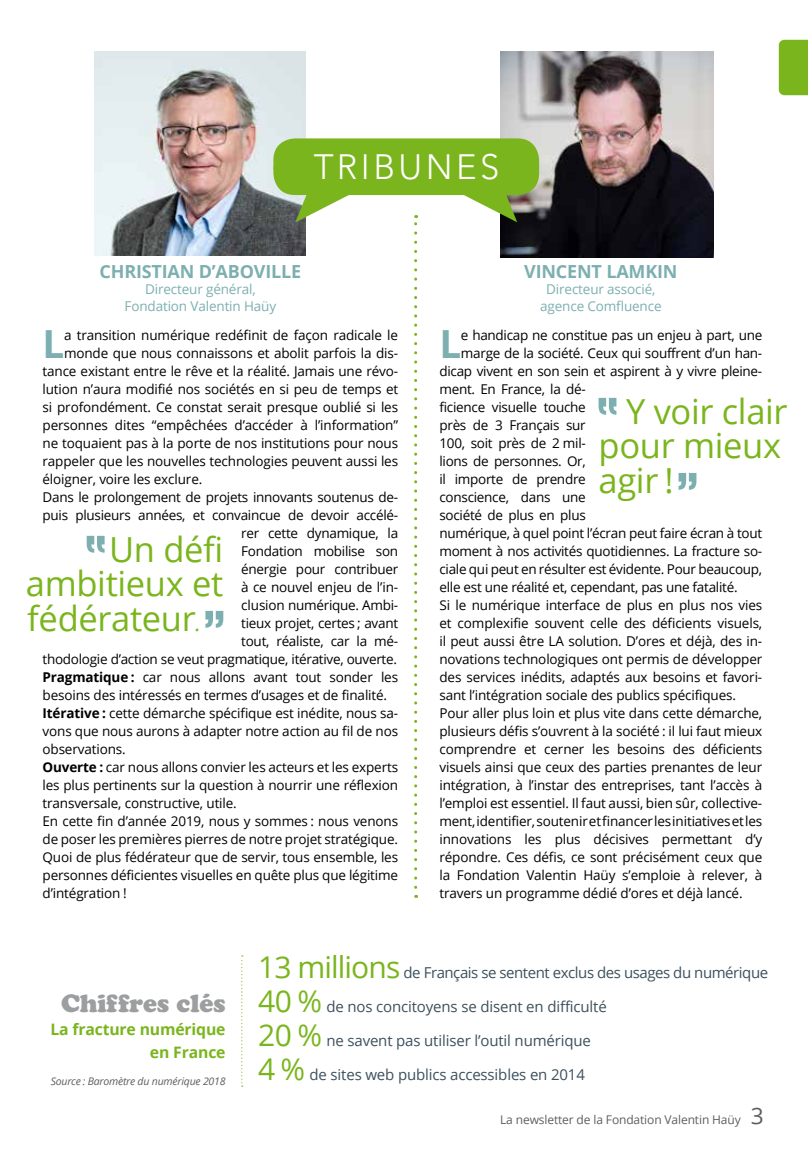
<style>
.page{position:relative;width:808px;height:1149px;background:#fff}
.page>*{position:absolute;margin:0;border:0;box-sizing:border-box;transform-origin:0 0}
.t1{font:700 38.7px "Open Sans";color:#7dafb0}
.t2{font:300 34.95px "Avenir";letter-spacing:.1em;color:#fff}
.t3{font:34.5px/34.5px "Open Sans";letter-spacing:-.01em;color:#7ab51d;text-align:justify}
.t4{font:24.9px "Cooper Black Std";letter-spacing:-.01em;color:#9c9e9f}
.t5{font:700 18px "Open Sans";letter-spacing:-.01em;color:#7dafb0}
.t6{font:700 15.75px/22.4px "Open Sans";letter-spacing:-.01em;color:#7ab51d;text-align:right}
.t7{font:15px "Open Sans";letter-spacing:-.01em;color:#3d505c}
.t8{font:15px "Open Sans";letter-spacing:-.03em;color:#3d505c}
.t9{font:13.5px "Open Sans";letter-spacing:-.01em;color:#000}
.t10{font:13.5px/16.5px "Open Sans";letter-spacing:-.01em;color:#7dafb0;text-align:center}
.t11{font:12px "Open Sans";letter-spacing:-.01em;color:#5e5f5d}
.t12{font:italic 10.5px "Open Sans";letter-spacing:-.02em;color:#5e5f5d}
.s1{font-weight:700}
.s2{font-style:italic;font-size:21px}
.s3{font-size:30px;color:#7ab51d}
.s4{font-size:22.65px}
</style>
<div class="page">
<img style="left:501px;top:52px;width:212px;height:205px">
<img style="left:95px;top:52px;width:211px;height:203px">
<div style="left:779px;top:40px;width:29px;height:56px;background:#7ab51d"></div>
<div style="left:273px;top:138px;width:266px;height:57px;background:#7ab51d;border-radius:22px"></div>
<svg style="left:274px;top:178px;width:121px;height:44px"></svg>
<svg style="left:241px;top:955px;width:2px;height:131px"></svg>
<svg style="left:414px;top:176px;width:125px;height:711px"></svg>
<svg style="left:87px;top:535px;width:18px;height:17px"></svg>
<svg style="left:205px;top:610px;width:18px;height:17px"></svg>
<svg style="left:598px;top:398px;width:18px;height:16px"></svg>
<svg style="left:678px;top:473px;width:18px;height:16px"></svg>
<h2 class="t2" style="left:314px;top:146px;width:187px">TRIBUNES</h2>
<h3 class="t5" style="left:99px;top:258px;width:203px">CHRISTIAN D’ABOVILLE</h3>
<p class="t10" style="left:125px;top:280px;width:153px">Directeur général,<br>Fondation Valentin Haüy</p>
<h3 class="t5" style="left:524px;top:258px;width:155px">VINCENT LAMKIN</h3>
<p class="t10" style="left:540px;top:280px;width:123px">Directeur associé, agence Comfluence</p>
<h1 class="t1" style="left:43px;top:316px;width:23px">L</h1>
<p class="t9" style="left:64px;top:326px;width:336px">a transition numérique redéfinit de façon radicale le</p>
<p class="t9" style="left:64px;top:344px;width:336px">monde que nous connaissons et abolit parfois la dis-</p>
<p class="t9" style="left:43px;top:362px;width:357px">tance existant entre le rêve et la réalité. Jamais une révo-</p>
<p class="t9" style="left:43px;top:380px;width:357px">lution n’aura modifié nos sociétés en si peu de temps et</p>
<p class="t9" style="left:43px;top:398px;width:357px">si profondément. Ce constat serait presque oublié si les</p>
<p class="t9" style="left:43px;top:416px;width:357px">personnes dites “empêchées d’accéder à l’information”</p>
<p class="t9" style="left:43px;top:434px;width:357px">ne toquaient pas à la porte de nos institutions pour nous</p>
<p class="t9" style="left:43px;top:452px;width:357px">rappeler que les nouvelles technologies peuvent aussi les</p>
<p class="t9" style="left:43px;top:470px;width:161px">éloigner, voire les exclure.</p>
<p class="t9" style="left:43px;top:488px;width:357px">Dans le prolongement de projets innovants soutenus de-</p>
<p class="t9" style="left:43px;top:506px;width:357px">puis plusieurs années, et convaincue de devoir accélé-</p>
<p class="t9" style="left:241px;top:524px;width:158px">rer cette dynamique, la</p>
<p class="t9" style="left:241px;top:542px;width:158px">Fondation mobilise son</p>
<p class="t9" style="left:241px;top:560px;width:158px">énergie pour contribuer</p>
<p class="t9" style="left:241px;top:578px;width:158px">à ce nouvel enjeu de l’in-</p>
<p class="t9" style="left:241px;top:596px;width:158px">clusion numérique. Ambi-</p>
<p class="t9" style="left:241px;top:614px;width:158px">tieux projet, certes ; avant</p>
<p class="t9" style="left:241px;top:632px;width:158px">tout, réaliste, car la mé-</p>
<p class="t9" style="left:43px;top:650px;width:356px">thodologie d’action se veut pragmatique, itérative, ouverte.</p>
<p class="t9" style="left:43px;top:668px;width:357px"><span class="s1">Pragmatique :</span> car nous allons avant tout sonder les</p>
<p class="t9" style="left:43px;top:686px;width:346px">besoins des intéressés en termes d’usages et de finalité.</p>
<p class="t9" style="left:43px;top:704px;width:357px"><span class="s1">Itérative :</span> cette démarche spécifique est inédite, nous sa-</p>
<p class="t9" style="left:43px;top:722px;width:357px">vons que nous aurons à adapter notre action au fil de nos</p>
<p class="t9" style="left:43px;top:740px;width:85px">observations.</p>
<p class="t9" style="left:43px;top:758px;width:357px"><span class="s1">Ouverte :</span> car nous allons convier les acteurs et les experts</p>
<p class="t9" style="left:43px;top:776px;width:357px">les plus pertinents sur la question à nourrir une réflexion</p>
<p class="t9" style="left:43px;top:794px;width:196px">transversale, constructive, utile.</p>
<p class="t9" style="left:43px;top:812px;width:357px">En cette fin d’année 2019, nous y sommes : nous venons</p>
<p class="t9" style="left:43px;top:830px;width:357px">de poser les premières pierres de notre projet stratégique.</p>
<p class="t9" style="left:43px;top:848px;width:357px">Quoi de plus fédérateur que de servir, tous ensemble, les</p>
<p class="t9" style="left:43px;top:866px;width:357px">personnes déficientes visuelles en quête plus que légitime</p>
<p class="t9" style="left:43px;top:884px;width:86px">d’intégration !</p>
<h3 class="t3" style="left:26px;top:531px;width:199px;text-indent:83px">Un défi ambitieux et fédérateur<span class="s2">.</span></h3>
<h1 class="t1" style="left:439px;top:316px;width:23px">L</h1>
<p class="t9" style="left:461px;top:326px;width:303px">e handicap ne constitue pas un enjeu à part, une</p>
<p class="t9" style="left:461px;top:344px;width:303px">marge de la société. Ceux qui souffrent d’un han-</p>
<p class="t9" style="left:439px;top:362px;width:324px">dicap vivent en son sein et aspirent à y vivre pleine-</p>
<p class="t9" style="left:439px;top:380px;width:148px">ment. En France, la dé-</p>
<p class="t9" style="left:439px;top:398px;width:148px">ficience visuelle touche</p>
<p class="t9" style="left:439px;top:416px;width:148px">près de 3 Français sur</p>
<p class="t9" style="left:439px;top:434px;width:148px">100, soit près de 2 mil-</p>
<p class="t9" style="left:439px;top:452px;width:148px">lions de personnes. Or,</p>
<p class="t9" style="left:439px;top:470px;width:148px">il importe de prendre</p>
<p class="t9" style="left:439px;top:488px;width:148px">conscience, dans une</p>
<p class="t9" style="left:439px;top:506px;width:148px">société de plus en plus</p>
<p class="t9" style="left:439px;top:524px;width:324px">numérique, à quel point l’écran peut faire écran à tout</p>
<p class="t9" style="left:439px;top:542px;width:324px">moment à nos activités quotidiennes. La fracture so-</p>
<p class="t9" style="left:439px;top:560px;width:324px">ciale qui peut en résulter est évidente. Pour beaucoup,</p>
<p class="t9" style="left:439px;top:578px;width:300px">elle est une réalité et, cependant, pas une fatalité.</p>
<p class="t9" style="left:439px;top:596px;width:324px">Si le numérique interface de plus en plus nos vies</p>
<p class="t9" style="left:439px;top:614px;width:324px">et complexifie souvent celle des déficients visuels,</p>
<p class="t9" style="left:439px;top:632px;width:324px">il peut aussi être LA solution. D’ores et déjà, des in-</p>
<p class="t9" style="left:439px;top:650px;width:324px">novations technologiques ont permis de développer</p>
<p class="t9" style="left:439px;top:668px;width:324px">des services inédits, adaptés aux besoins et favori-</p>
<p class="t9" style="left:439px;top:686px;width:298px">sant l’intégration sociale des publics spécifiques.</p>
<p class="t9" style="left:439px;top:704px;width:324px">Pour aller plus loin et plus vite dans cette démarche,</p>
<p class="t9" style="left:439px;top:722px;width:324px">plusieurs défis s’ouvrent à la société : il lui faut mieux</p>
<p class="t9" style="left:439px;top:740px;width:324px">comprendre et cerner les besoins des déficients</p>
<p class="t9" style="left:439px;top:758px;width:324px">visuels ainsi que ceux des parties prenantes de leur</p>
<p class="t9" style="left:439px;top:776px;width:324px">intégration, à l’instar des entreprises, tant l’accès à</p>
<p class="t9" style="left:439px;top:794px;width:324px">l’emploi est essentiel. Il faut aussi, bien sûr, collective-</p>
<p class="t9" style="left:439px;top:812px;width:324px">ment, identifier, soutenir et financer les initiatives et les</p>
<p class="t9" style="left:439px;top:830px;width:324px">innovations les plus décisives permettant d’y</p>
<p class="t9" style="left:439px;top:848px;width:324px">répondre. Ces défis, ce sont précisément ceux que</p>
<p class="t9" style="left:439px;top:866px;width:324px">la Fondation Valentin Haüy s’emploie à relever, à</p>
<p class="t9" style="left:439px;top:884px;width:305px">travers un programme dédié d’ores et déjà lancé.</p>
<h3 class="t3" style="left:598px;top:393px;width:191px;text-align:left;text-indent:28px">Y voir clair pour mieux agir !</h3>
<h3 class="t4" style="left:61px;top:988px;width:166px">Chiffres clés</h3>
<p class="t6" style="left:50px;top:1017px;width:177px">La fracture numérique en France</p>
<p class="t12" style="left:51px;top:1073px;width:176px">Source : Baromètre du numérique 2018</p>
<p class="t8" style="left:258px;top:962px;width:512px"><span class="s3">13 millions</span> de Français se sentent exclus des usages du numérique</p>
<p class="t7" style="left:258px;top:996px;width:350px"><span class="s3">40 %</span> de nos concitoyens se disent en difficulté</p>
<p class="t7" style="left:258px;top:1030px;width:334px"><span class="s3">20 %</span> ne savent pas utiliser l’outil numérique</p>
<p class="t7" style="left:258px;top:1064px;width:328px"><span class="s3">4 %</span> de sites web publics accessibles en 2014</p>
<p class="t11" style="left:500px;top:1111px;width:265px">La newsletter de la Fondation Valentin Haüy <span class="s4">3</span></p>
</div>
